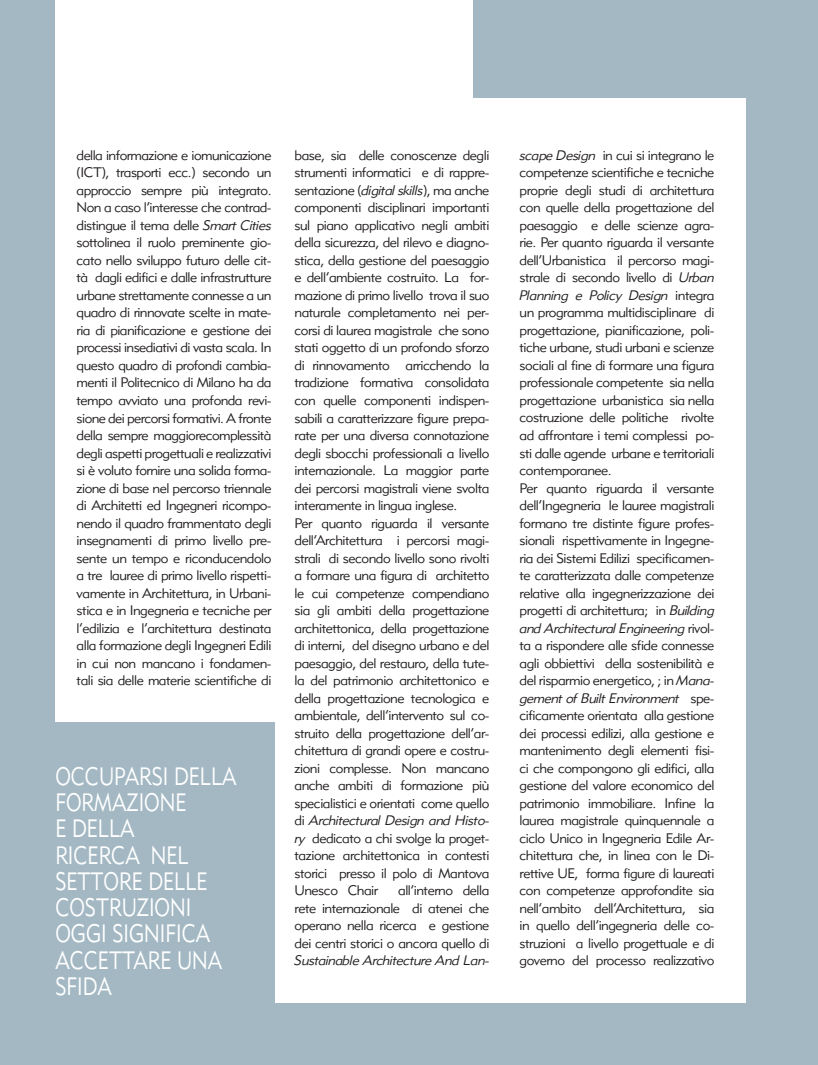
<style>
.page{position:relative;width:818px;height:1065px;background:#fff}
.page>*{position:absolute;margin:0;border:0;box-sizing:border-box;transform-origin:0 0}
.t1{font:25px/26.2px "Metro Lite Two";color:#fff;scale:.8 1}
.t2{font:13.75px/17.5px "Metro Lite Two";letter-spacing:-.035em;color:#231f20;text-align:justify}
.t3{font:13.75px "Metro Lite Two Oblique";letter-spacing:-.035em;color:#231f20}
.s1{font-family:"Metro Lite Two Oblique"}
.s2{font-family:"Metro Lite Two"}
</style>
<div class="page">
<div style="left:0;top:0;width:818px;height:1064px;background:#a3b8c3"></div>
<div style="left:55px;top:98px;width:691px;height:903px;background:#fff"></div>
<div style="left:55px;top:0;width:417px;height:98px;background:#fff"></div>
<div style="left:0;top:722px;width:275px;height:342px;background:#a3b8c3"></div>
<p class="t2" style="left:77px;top:146px;width:196px">della informazione e iomunicazione (ICT), trasporti ecc.) secondo un approccio sempre più integrato.<br>Non a caso l’interesse che contrad&shy;distingue il tema delle <span class="s1">Smart Cities </span>sottolinea il ruolo preminente gio&shy;cato nello sviluppo futuro delle cit&shy;tà dagli edifici e dalle infrastrutture urbane strettamente connesse a un quadro di rinnovate scelte in mate&shy;ria di pianificazione e gestione dei processi insediativi di vasta scala. In questo quadro di profondi cambia&shy;menti il Politecnico di Milano ha da tempo avviato una profonda revi&shy;sione dei percorsi formativi. A fronte della sempre maggiorecomplessità degli aspetti progettuali e realizzativi si è voluto fornire una solida forma&shy;zione di base nel percorso triennale di Architetti ed Ingegneri ricompo&shy;nendo il quadro frammentato degli insegnamenti di primo livello pre&shy;sente un tempo e riconducendolo a tre lauree di primo livello rispetti&shy;vamente in Architettura, in Urbani&shy;stica e in Ingegneria e tecniche per l’edilizia e l’architettura destinata alla formazione degli Ingegneri Edili in cui non mancano i fondamen&shy;tali sia delle materie scientifiche di</p>
<p class="t2" style="left:295px;top:146px;width:196px;text-align:left">base, sia delle conoscenze degli strumenti informatici e di rappre&shy;sentazione (<span class="s1">digital skills</span>), ma anche componenti disciplinari importanti sul piano applicativo negli ambiti della sicurezza, del rilevo e diagno&shy;stica, della gestione del paesaggio e dell’ambiente costruito. La for&shy;mazione di primo livello trova il suo naturale completamento nei per&shy;corsi di laurea magistrale che sono stati oggetto di un profondo sforzo di rinnovamento arricchendo la tradizione formativa consolidata con quelle componenti indispen&shy;sabili a caratterizzare figure prepa&shy;rate per una diversa connotazione degli sbocchi professionali a livello internazionale. La maggior parte dei percorsi magistrali viene svolta interamente in lingua inglese.<br>Per quanto riguarda il versante dell’Architettura i percorsi magi&shy;strali di secondo livello sono rivolti a formare una figura di architetto le cui competenze compendiano sia gli ambiti della progettazione architettonica, della progettazione di interni, del disegno urbano e del paesaggio, del restauro, della tute&shy;la del patrimonio architettonico e della progettazione tecnologica e ambientale, dell’intervento sul co&shy;struito della progettazione dell’ar&shy;chitettura di grandi opere e costru&shy;zioni complesse. Non mancano anche ambiti di formazione più specialistici e orientati come quello</p>
<p class="t3" style="left:295px;top:812px;width:196px"><span class="s2">di</span> Architectural Design and Histo-</p>
<p class="t2" style="left:295px;top:828px;width:196px"><span class="s1">ry</span> dedicato a chi svolge la proget&shy;tazione architettonica in contesti storici presso il polo di Mantova Unesco Chair</p>
<h1 class="t1" style="left:55px;top:762px;width:228px">OCCUPARSI DELLA<br>FORMAZIONE<br>E DELLA<br>RICERCA NEL<br>SETTORE DELLE<br>COSTRUZIONI<br>OGGI SIGNIFICA<br>ACCETTARE UNA<br>SFIDA</h1>
<p class="t2" style="left:295px;top:881px;width:196px;text-indent:104px">all’interno della rete internazionale di atenei che operano nella ricerca e gestione dei centri storici o ancora quello di</p>
<p class="t3" style="left:295px;top:952px;width:196px">Sustainable Architecture And Lan-</p>
<p class="t2" style="left:520px;top:146px;width:196px"><span class="s1">scape Design</span> in cui si integrano le competenze scientifiche e tecniche proprie degli studi di architettura con quelle della progettazione del paesaggio e delle scienze agra&shy;rie. Per quanto riguarda il versante dell’Urbanistica il percorso magi&shy;strale di secondo livello di <span class="s1">Urban</span></p>
<p class="t3" style="left:520px;top:287px;width:196px">Planning e Policy Design <span class="s2">integra</span></p>
<p class="t2" style="left:520px;top:303px;width:196px;text-align:left">un programma multidisciplinare di progettazione, pianificazione, poli&shy;tiche urbane, studi urbani e scienze sociali al fine di formare una figura professionale competente sia nella progettazione urbanistica sia nella costruzione delle politiche rivolte ad affrontare i temi complessi po&shy;sti dalle agende urbane e territoriali contemporanee.<br>Per quanto riguarda il versante dell’Ingegneria le lauree magistrali formano tre distinte figure profes&shy;sionali rispettivamente in Ingegne&shy;ria dei Sistemi Edilizi specificamen&shy;te caratterizzata dalle competenze relative alla ingegnerizzazione dei progetti di architettura; in <span class="s1">Building</span></p>
<p class="t3" style="left:520px;top:619px;width:196px">and Architectural Engineering <span class="s2">rivol-</span></p>
<p class="t2" style="left:520px;top:636px;width:196px">ta a rispondere alle sfide connesse agli obbiettivi della sostenibilità e del risparmio energetico, ; in <span class="s1">Mana-</span></p>
<p class="t3" style="left:520px;top:689px;width:196px">gement of Built Environment <span class="s2">spe-</span></p>
<p class="t2" style="left:520px;top:706px;width:196px">cificamente orientata alla gestione dei processi edilizi, alla gestione e mantenimento degli elementi fisi&shy;ci che compongono gli edifici, alla gestione del valore economico del patrimonio immobiliare. Infine la laurea magistrale quinquennale a ciclo Unico in Ingegneria Edile Ar&shy;chitettura che, in linea con le Di&shy;rettive UE, forma figure di laureati con competenze approfondite sia nell’ambito dell’Architettura, sia in quello dell’ingegneria delle co&shy;struzioni a livello progettuale e di governo del processo realizzativo</p>
</div>
